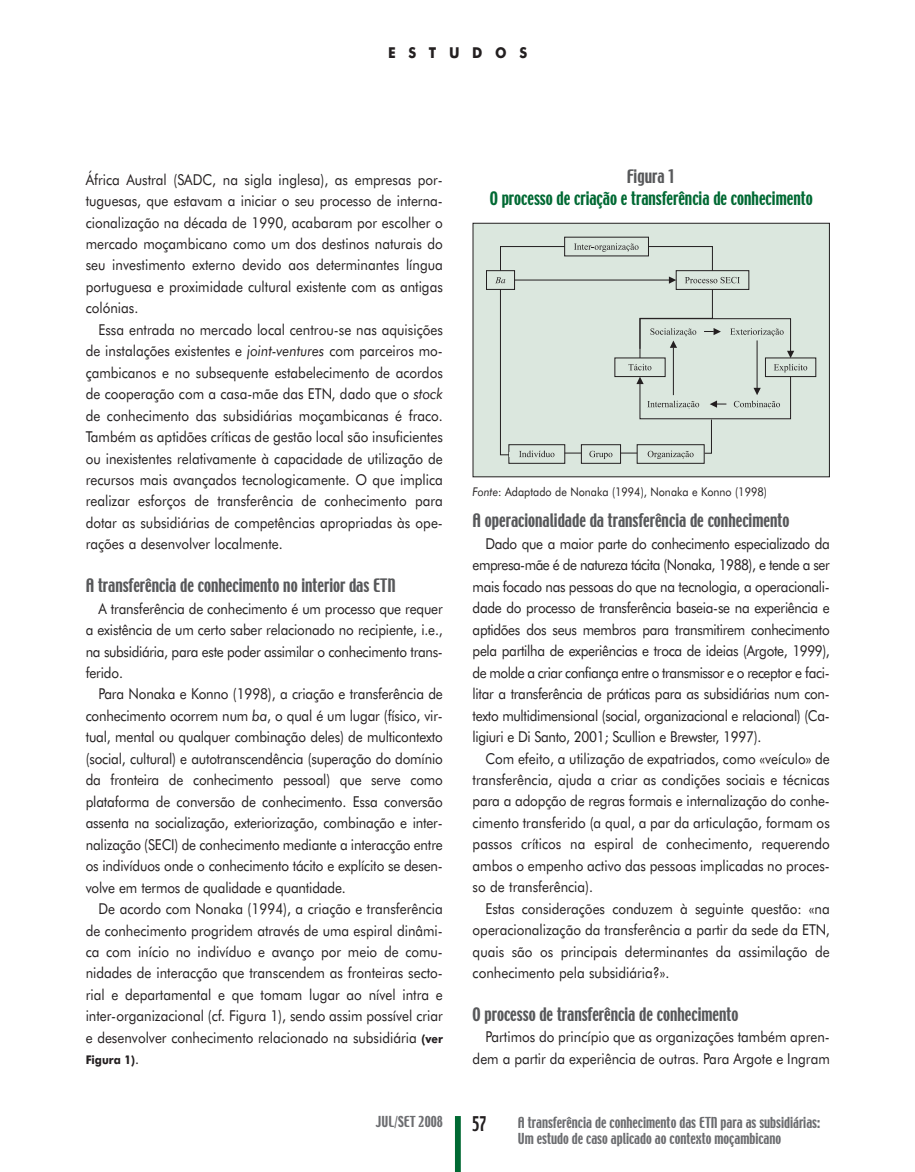
<style>
.page{position:relative;width:915px;height:1172px;background:#fff}
.page>*{position:absolute;margin:0;border:0;box-sizing:border-box;transform-origin:0 0}
.t1{font:18px "Techno";color:#231f20;scale:.8 1}
.t2{font:16.5px "Techno";color:#57585a;scale:.9 1}
.t3{font:16.5px/21.5px "Techno";color:#006933;text-align:center;scale:.9 1}
.t4{font:15px/21.5px "Futura BT";color:#231f20;text-align:right;scale:.9 1}
.t5{font:15px "Futura BT";letter-spacing:-.025em;color:#231f20;scale:.9 1}
.t6{font:15px "Futura BT";letter-spacing:-.035em;color:#231f20;scale:.9 1}
.t7{font:700 15px "Futura BT";letter-spacing:.94em;color:#231f20;scale:.9 1}
.t8{font:13.5px/16.2px "Techno";color:#6c6d70;scale:.9 1}
.t9{font:12px "Futura BT";color:#231f20;scale:.9 1}
.t10{font:700 12px "Futura BT";color:#231f20;scale:.9 1}
.s1{font-style:italic}
.s2{font-weight:700;font-size:12px}
.s3{font-weight:400;font-size:15px}
.s4{color:#57585a}
</style>
<div class="page">
<svg style="left:455px;top:222px;width:375px;height:950px"></svg>
<p class="t7" style="left:388px;top:47px;width:156px">ESTUDOS</p>
<p class="t4" style="left:86px;top:170px;width:398px">África Austral (SADC, na sigla inglesa), as empresas por-</p>
<p class="t4" style="left:86px;top:191px;width:398px">tuguesas, que estavam a iniciar o seu processo de interna-</p>
<p class="t4" style="left:86px;top:213px;width:398px">cionalização na década de 1990, acabaram por escolher o</p>
<p class="t4" style="left:86px;top:234px;width:398px">mercado moçambicano como um dos destinos naturais do</p>
<p class="t4" style="left:86px;top:256px;width:398px">seu investimento externo devido aos determinantes língua</p>
<p class="t4" style="left:86px;top:277px;width:398px">portuguesa e proximidade cultural existente com as antigas</p>
<p class="t4" style="left:86px;top:298px;width:60px">colónias.</p>
<p class="t4" style="left:98px;top:320px;width:384px">Essa entrada no mercado local centrou-se nas aquisições</p>
<p class="t4" style="left:86px;top:341px;width:398px">de instalações existentes e <span class="s1">joint-ventures</span> com parceiros mo-</p>
<p class="t4" style="left:86px;top:363px;width:398px">çambicanos e no subsequente estabelecimento de acordos</p>
<p class="t4" style="left:86px;top:384px;width:398px">de cooperação com a casa-mãe das ETN, dado que o <span class="s1">stock</span></p>
<p class="t4" style="left:86px;top:406px;width:398px">de conhecimento das subsidiárias moçambicanas é fraco.</p>
<p class="t4" style="left:86px;top:427px;width:398px">Também as aptidões críticas de gestão local são insuficientes</p>
<p class="t4" style="left:86px;top:449px;width:398px">ou inexistentes relativamente à capacidade de utilização de</p>
<p class="t4" style="left:86px;top:470px;width:398px">recursos mais avançados tecnologicamente. O que implica</p>
<p class="t4" style="left:86px;top:491px;width:398px">realizar esforços de transferência de conhecimento para</p>
<p class="t4" style="left:86px;top:513px;width:398px">dotar as subsidiárias de competências apropriadas às ope-</p>
<p class="t4" style="left:86px;top:534px;width:220px">rações a desenvolver localmente.</p>
<p class="t2" style="left:86px;top:578px;width:346px">A transferência de conhecimento no interior das ETN</p>
<p class="t4" style="left:98px;top:599px;width:384px">A transferência de conhecimento é um processo que requer</p>
<p class="t4" style="left:86px;top:620px;width:398px">a existência de um certo saber relacionado no recipiente, i.e.,</p>
<p class="t5" style="left:86px;top:645px;width:398px">na subsidiária, para este poder assimilar o conhecimento trans-</p>
<p class="t4" style="left:86px;top:663px;width:43px">ferido.</p>
<p class="t4" style="left:98px;top:684px;width:384px">Para Nonaka e Konno (1998), a criação e transferência de</p>
<p class="t4" style="left:86px;top:706px;width:398px">conhecimento ocorrem num <span class="s1">ba</span>, o qual é um lugar (físico, vir-</p>
<p class="t4" style="left:86px;top:727px;width:398px">tual, mental ou qualquer combinação deles) de multicontexto</p>
<p class="t4" style="left:86px;top:749px;width:398px">(social, cultural) e autotranscendência (superação do domínio</p>
<p class="t4" style="left:86px;top:770px;width:398px">da fronteira de conhecimento pessoal) que serve como</p>
<p class="t4" style="left:86px;top:792px;width:398px">plataforma de conversão de conhecimento. Essa conversão</p>
<p class="t4" style="left:86px;top:813px;width:398px">assenta na socialização, exteriorização, combinação e inter-</p>
<p class="t4" style="left:86px;top:835px;width:398px">nalização (SECI) de conhecimento mediante a interacção entre</p>
<p class="t4" style="left:86px;top:856px;width:398px">os indivíduos onde o conhecimento tácito e explícito se desen-</p>
<p class="t4" style="left:86px;top:877px;width:290px">volve em termos de qualidade e quantidade.</p>
<p class="t4" style="left:98px;top:899px;width:384px">De acordo com Nonaka (1994), a criação e transferência</p>
<p class="t4" style="left:86px;top:920px;width:398px">de conhecimento progridem através de uma espiral dinâmi-</p>
<p class="t4" style="left:86px;top:942px;width:398px">ca com início no indivíduo e avanço por meio de comu-</p>
<p class="t4" style="left:86px;top:963px;width:398px">nidades de interacção que transcendem as fronteiras secto-</p>
<p class="t4" style="left:86px;top:985px;width:398px">rial e departamental e que tomam lugar ao nível intra e</p>
<p class="t4" style="left:86px;top:1006px;width:398px">inter-organizacional (cf. Figura 1), sendo assim possível criar</p>
<p class="t4" style="left:86px;top:1028px;width:398px">e desenvolver conhecimento relacionado na subsidiária <span class="s2">(ver</span></p>
<p class="t10" style="left:86px;top:1055px;width:61px">Figura 1)<span class="s3">.</span></p>
<p class="t3" style="left:490px;top:167px;width:360px"><span class="s4">Figura 1<br></span>O processo de criação e transferência de conhecimento</p>
<p class="t9" style="left:473px;top:487px;width:328px"><span class="s1">Fonte</span>: Adaptado de Nonaka (1994), Nonaka e Konno (1998)</p>
<p class="t2" style="left:473px;top:514px;width:353px">A operacionalidade da transferência de conhecimento</p>
<p class="t5" style="left:485px;top:537px;width:384px">Dado que a maior parte do conhecimento especializado da</p>
<p class="t6" style="left:473px;top:559px;width:398px">empresa-mãe é de natureza tácita (Nonaka, 1988), e tende a ser</p>
<p class="t5" style="left:473px;top:580px;width:398px">mais focado nas pessoas do que na tecnologia, a operacionali-</p>
<p class="t5" style="left:473px;top:602px;width:398px">dade do processo de transferência baseia-se na experiência e</p>
<p class="t5" style="left:473px;top:623px;width:398px">aptidões dos seus membros para transmitirem conhecimento</p>
<p class="t5" style="left:473px;top:645px;width:398px">pela partilha de experiências e troca de ideias (Argote, 1999),</p>
<p class="t6" style="left:473px;top:666px;width:398px">de molde a criar confiança entre o transmissor e o receptor e faci-</p>
<p class="t5" style="left:473px;top:687px;width:398px">litar a transferência de práticas para as subsidiárias num con-</p>
<p class="t5" style="left:473px;top:709px;width:398px">texto multidimensional (social, organizacional e relacional) (Ca-</p>
<p class="t5" style="left:473px;top:730px;width:322px">ligiuri e Di Santo, 2001; Scullion e Brewster, 1997).</p>
<p class="t4" style="left:485px;top:748px;width:384px">Com efeito, a utilização de expatriados, como «veículo» de</p>
<p class="t4" style="left:473px;top:770px;width:398px">transferência, ajuda a criar as condições sociais e técnicas</p>
<p class="t4" style="left:473px;top:791px;width:398px">para a adopção de regras formais e internalização do conhe-</p>
<p class="t4" style="left:473px;top:813px;width:398px">cimento transferido (a qual, a par da articulação, formam os</p>
<p class="t4" style="left:473px;top:834px;width:398px">passos críticos na espiral de conhecimento, requerendo</p>
<p class="t4" style="left:473px;top:856px;width:398px">ambos o empenho activo das pessoas implicadas no proces-</p>
<p class="t4" style="left:473px;top:877px;width:135px">so de transferência).</p>
<p class="t4" style="left:485px;top:899px;width:384px">Estas considerações conduzem à seguinte questão: «na</p>
<p class="t4" style="left:473px;top:920px;width:398px">operacionalização da transferência a partir da sede da ETN,</p>
<p class="t4" style="left:473px;top:941px;width:398px">quais são os principais determinantes da assimilação de</p>
<p class="t4" style="left:473px;top:963px;width:220px">conhecimento pela subsidiária?».</p>
<p class="t2" style="left:473px;top:1007px;width:297px">O processo de transferência de conhecimento</p>
<p class="t4" style="left:473px;top:1027px;width:398px">Partimos do princípio que as organizações também apren&shy;dem a partir da experiência de outras. Para Argote e Ingram</p>
<p class="t8" style="left:376px;top:1114px;width:76px">JUL/SET 2008</p>
<p class="t1" style="left:473px;top:1116px;width:19px">57</p>
<p class="t8" style="left:518px;top:1115px;width:337px">A transferência de conhecimento das ETN para as subsidiárias:<br>Um estudo de caso aplicado ao contexto moçambicano</p>
</div>
